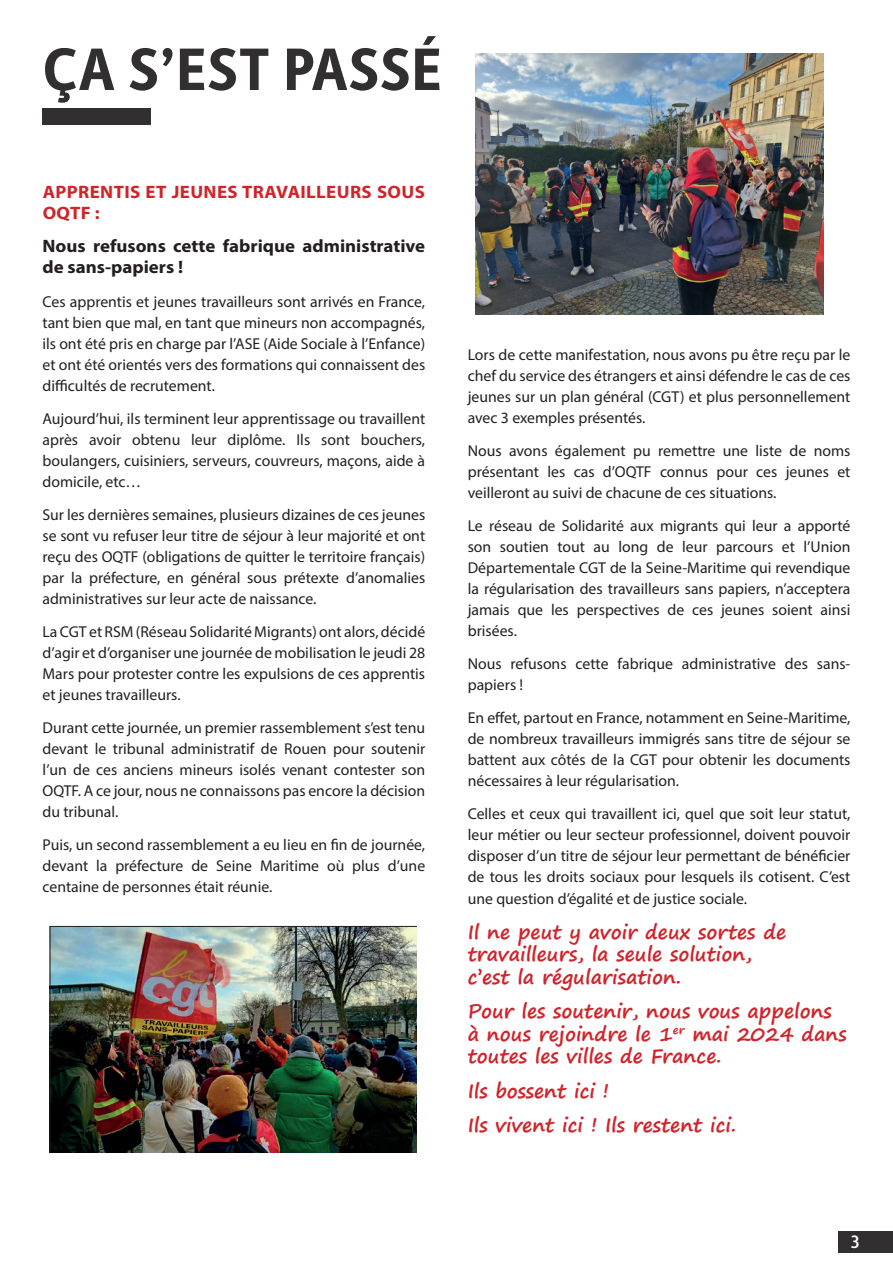
<style>
.page{position:relative;width:893px;height:1263px;background:#fff}
.page>*{position:absolute;margin:0;border:0;box-sizing:border-box;transform-origin:0 0}
.t1{font:700 60px "Alber New";color:#312f30}
.No_Spacing{font:700 19.5px/22.5px "Segoe Print";color:#d1232a}
.No_Spacing-2{font:700 18px/21px "Myriad Pro";color:#231f20;scale:1.05 1}
.No_Spacing-3{font:700 18px/21px "Myriad Pro";letter-spacing:.02em;color:#d1232a;scale:1.05 1}
.t2{font:500 18px "Alber New";color:#fff}
.No_Spacing-4{font:15.75px/21px "Myriad Pro";color:#231f20;text-align:justify}
</style>
<div class="page">
<div style="left:43px;top:108px;width:108px;height:17px;background:#312f30"></div>
<div style="left:839px;top:1231px;width:54px;height:21px;background:#312f30"></div>
<img style="left:50px;top:926px;width:367px;height:226px">
<img style="left:476px;top:54px;width:348px;height:261px">
<p class="t1" style="left:43px;top:30px;width:401px">ÇA S’EST PASSÉ</p>
<p class="No_Spacing-3" style="left:43px;top:181px;width:366px">APPRENTIS ET JEUNES TRAVAILLEURS SOUS<br>OQTF :</p>
<p class="No_Spacing-2" style="left:43px;top:235px;width:366px">Nous refusons cette fabrique administrative de sans-papiers !</p>
<p class="No_Spacing-4" style="left:43px;top:290px;width:384px">Ces apprentis et jeunes travailleurs sont arrivés en France, tant bien que mal, en tant que mineurs non accompagnés, ils ont été pris en charge par l’ASE (Aide Sociale à l’Enfance) et ont été orientés vers des formations qui connaissent des difficultés de recrutement.</p>
<p class="No_Spacing-4" style="left:43px;top:407px;width:384px">Aujourd’hui, ils terminent leur apprentissage ou travaillent après avoir obtenu leur diplôme. Ils sont bouchers, boulangers, cuisiniers, serveurs, couvreurs, maçons, aide à domicile, etc…</p>
<p class="No_Spacing-4" style="left:43px;top:503px;width:384px">Sur les dernières semaines, plusieurs dizaines de ces jeunes se sont vu refuser leur titre de séjour à leur majorité et ont reçu des OQTF (obligations de quitter le territoire français) par la préfecture, en général sous prétexte d’anomalies administratives sur leur acte de naissance.</p>
<p class="No_Spacing-4" style="left:43px;top:620px;width:384px">La CGT et RSM (Réseau Solidarité Migrants) ont alors, décidé d’agir et d’organiser une journée de mobilisation le jeudi 28<br>Mars pour protester contre les expulsions de ces apprentis et jeunes travailleurs.</p>
<p class="No_Spacing-4" style="left:43px;top:716px;width:384px">Durant cette journée, un premier rassemblement s’est tenu devant le tribunal administratif de Rouen pour soutenir l’un de ces anciens mineurs isolés venant contester son OQTF. A ce jour, nous ne connaissons pas encore la décision du tribunal.</p>
<p class="No_Spacing-4" style="left:43px;top:833px;width:384px">Puis, un second rassemblement a eu lieu en fin de journée, devant la préfecture de Seine Maritime où plus d’une centaine de personnes était réunie.</p>
<p class="No_Spacing-4" style="left:468px;top:343px;width:384px">Lors de cette manifestation, nous avons pu être reçu par le chef du service des étrangers et ainsi défendre le cas de ces jeunes sur un plan général (CGT) et plus personnellement avec 3 exemples présentés.</p>
<p class="No_Spacing-4" style="left:468px;top:439px;width:384px">Nous avons également pu remettre une liste de noms présentant les cas d’OQTF connus pour ces jeunes et veilleront au suivi de chacune de ces situations.</p>
<p class="No_Spacing-4" style="left:468px;top:514px;width:384px">Le réseau de Solidarité aux migrants qui leur a apporté son soutien tout au long de leur parcours et l’Union Départementale CGT de la Seine-Maritime qui revendique la régularisation des travailleurs sans papiers, n’acceptera jamais que les perspectives de ces jeunes soient ainsi brisées.</p>
<p class="No_Spacing-4" style="left:468px;top:652px;width:384px">Nous refusons cette fabrique administrative des sans&shy;papiers !</p>
<p class="No_Spacing-4" style="left:468px;top:706px;width:384px">En effet, partout en France, notamment en Seine-Maritime, de nombreux travailleurs immigrés sans titre de séjour se battent aux côtés de la CGT pour obtenir les documents nécessaires à leur régularisation.</p>
<p class="No_Spacing-4" style="left:468px;top:802px;width:384px">Celles et ceux qui travaillent ici, quel que soit leur statut, leur métier ou leur secteur professionnel, doivent pouvoir disposer d’un titre de séjour leur permettant de bénéficier de tous les droits sociaux pour lesquels ils cotisent. C’est</p>
<p class="No_Spacing-4" style="left:468px;top:888px;width:281px">une question d’égalité et de justice sociale.</p>
<p class="No_Spacing" style="left:468px;top:920px;width:320px">Il ne peut y avoir deux sortes de travailleurs, la seule solution, c’est la régularisation.</p>
<p class="No_Spacing" style="left:468px;top:999px;width:380px">Pour les soutenir, nous vous appelons à nous rejoindre le 1<sup>er</sup> mai 2024 dans toutes les villes de France.</p>
<p class="No_Spacing" style="left:468px;top:1079px;width:143px">Ils bossent ici !</p>
<p class="No_Spacing" style="left:468px;top:1113px;width:270px">Ils vivent ici ! Ils restent ici.</p>
<p class="t2" style="left:851px;top:1229px;width:10px">3</p>
</div>
